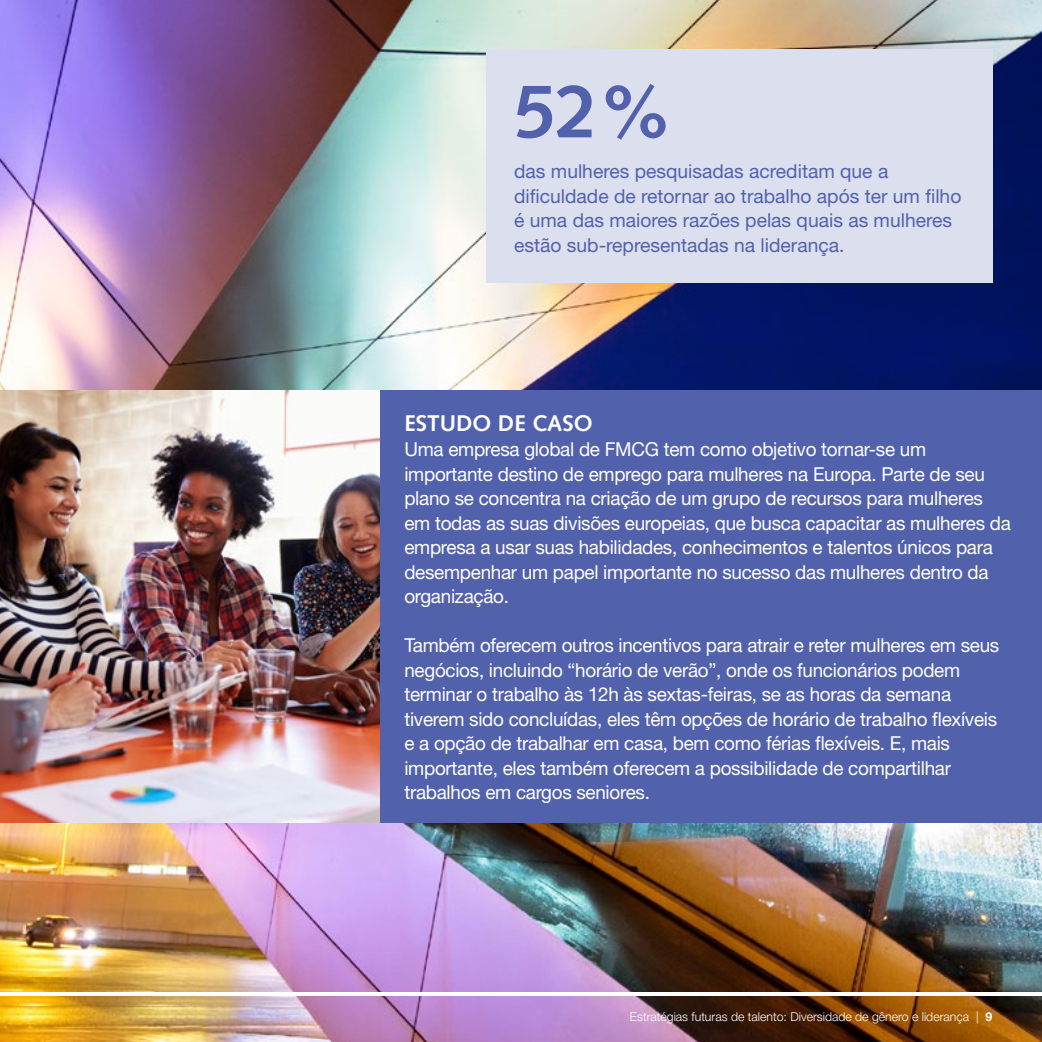
<style>
.page{position:relative;width:1042px;height:1042px;background:#fff}
.page>*{position:absolute;margin:0;border:0;box-sizing:border-box;transform-origin:0 0}
.t1{font:700 75.25px "Syntax LT Std";color:#5261ac}
.t2{font:700 22.75px "Syntax LT Std";color:#fff}
.t3{font:19.25px/24.5px "Helvetica Neue LT Std";letter-spacing:-.015em;color:#fff}
.t4{font:19.25px/24.5px "Helvetica Neue LT Std";color:#5261ac}
.t5{font:300 12.25px "Helvetica Neue LT Std";color:#fff}
.s1{font-weight:700}
</style>
<div class="page">
<img style="left:0;top:0;width:1042px;height:1042px">
<div style="left:378px;top:390px;width:664px;height:432px;background:#5261ac"></div>
<img style="left:0;top:390px;width:379px;height:432px">
<hr style="left:0;top:992px;width:1042px;height:4px;background:#fff">
<div style="left:486px;top:50px;width:506px;height:233px;background:#dcdfee"></div>
<h1 class="t1" style="left:514px;top:68px;width:161px">52%</h1>
<p class="t4" style="left:514px;top:159px;width:449px">das mulheres pesquisadas acreditam que a dificuldade de retornar ao trabalho após ter um filho é uma das maiores razões pelas quais as mulheres estão sub-representadas na liderança.</p>
<p class="t2" style="left:404px;top:410px;width:190px">ESTUDO DE CASO</p>
<p class="t3" style="left:404px;top:437px;width:608px">Uma empresa global de FMCG tem como objetivo tornar-se um importante destino de emprego para mulheres na Europa. Parte de seu plano se concentra na criação de um grupo de recursos para mulheres em todas as suas divisões europeias, que busca capacitar as mulheres da empresa a usar suas habilidades, conhecimentos e talentos únicos para desempenhar um papel importante no sucesso das mulheres dentro da organização.</p>
<p class="t3" style="left:404px;top:633px;width:596px">Também oferecem outros incentivos para atrair e reter mulheres em seus negócios, incluindo “horário de verão”, onde os funcionários podem terminar o trabalho às 12h às sextas-feiras, se as horas da semana tiverem sido concluídas, eles têm opções de horário de trabalho flexíveis e a opção de trabalhar em casa, bem como férias flexíveis. E, mais importante, eles também oferecem a possibilidade de compartilhar trabalhos em cargos seniores.</p>
<p class="t5" style="left:630px;top:1009px;width:364px">Estratégias futuras de talento: Diversidade de gênero e liderança | <span class="s1">9</span></p>
</div>
